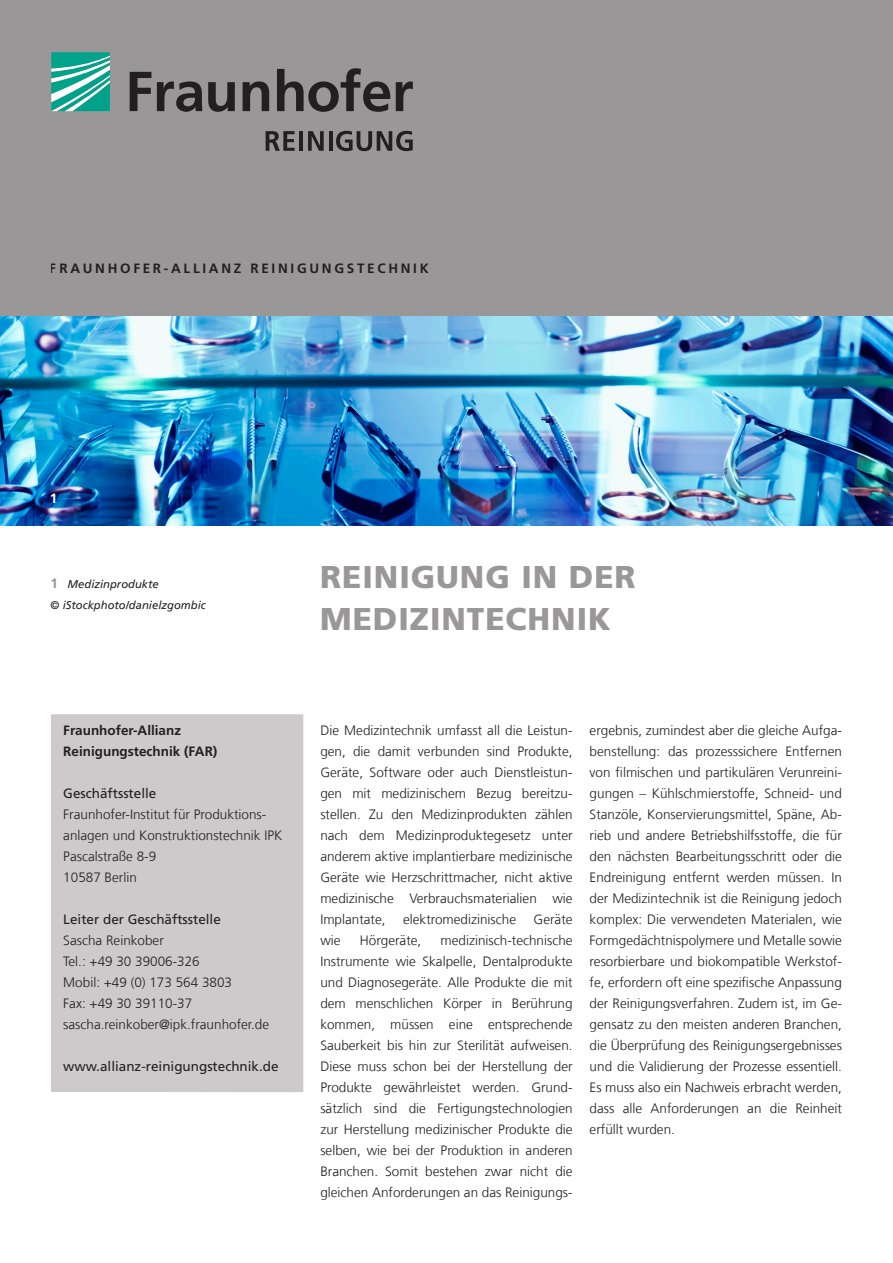
<style>
.page{position:relative;width:893px;height:1263px;background:#fff}
.page>*{position:absolute;margin:0;border:0;box-sizing:border-box;transform-origin:0 0}
._00_Titel{font:900 31.5px/42px "Frutiger LT Com";letter-spacing:.03em;color:#999798}
._06_Fließtext{font:300 13.5px/21px "Frutiger LT Com";color:#231f20;text-align:justify}
._06_Fließtext-2{font:13.5px "Frutiger LT Com";color:#231f20}
._07_Zwischenüberschr{font:700 13.5px "Frutiger LT Com";color:#231f20}
._07_Zwischenüberschr-2{font:700 13.5px "Frutiger LT Com";letter-spacing:.2em;color:#231f20}
.t1{font:700 13.5px "Frutiger LT Com";color:#fff}
._05_Marginalie_Bildu{font:italic 11.25px/21px "Frutiger LT Com";color:#231f20}
.s1{font-weight:700;font-style:normal;font-size:13.5px;color:#939598}
</style>
<div class="page">
<img style="left:0;top:315px;width:893px;height:210px">
<div style="left:0;top:0;width:893px;height:315px;background:#999798"></div>
<div style="left:51px;top:714px;width:252px;height:378px;background:#cccaca"></div>
<svg style="left:51px;top:52px;width:59px;height:59px;background:#4abba9"></svg>
<svg style="left:130px;top:68px;width:283px;height:44px"></svg>
<svg style="left:266px;top:131px;width:29px;height:20px"></svg>
<hr style="left:299px;top:131px;width:4px;height:20px;background:#231f20">
<svg style="left:308px;top:131px;width:16px;height:20px"></svg>
<hr style="left:329px;top:131px;width:3px;height:20px;background:#231f20">
<svg style="left:336px;top:131px;width:77px;height:20px"></svg>
<p class="_07_Zwischenüberschr-2" style="left:50px;top:260px;width:380px">FRAUNHOFER-ALLIANZ REINIGUNGSTECHNIK</p>
<p class="t1" style="left:50px;top:491px;width:9px">1</p>
<p class="_05_Marginalie_Bildu" style="left:51px;top:574px;width:157px"><span class="s1">1</span> Medizinprodukte<br>© iStockphoto/danielzgombic</p>
<p class="_07_Zwischenüberschr" style="left:63px;top:722px;width:119px">Fraunhofer-Allianz</p>
<p class="_07_Zwischenüberschr" style="left:63px;top:743px;width:156px">Reinigungstechnik (FAR)</p>
<p class="_06_Fließtext-2" style="left:63px;top:785px;width:95px">Geschäftsstelle</p>
<p class="_06_Fließtext" style="left:63px;top:804px;width:221px">Fraunhofer-Institut für Produktions&shy;anlagen und Konstruktionstechnik IPK</p>
<p class="_06_Fließtext" style="left:63px;top:846px;width:95px">Pascalstraße 8-9</p>
<p class="_06_Fließtext" style="left:63px;top:867px;width:75px">10587 Berlin</p>
<p class="_06_Fließtext-2" style="left:63px;top:911px;width:159px">Leiter der Geschäftsstelle</p>
<p class="_06_Fließtext" style="left:63px;top:930px;width:102px">Sascha Reinkober</p>
<p class="_06_Fließtext" style="left:63px;top:951px;width:138px">Tel.: +49 30 39006-326</p>
<p class="_06_Fließtext" style="left:63px;top:972px;width:170px">Mobil: +49 (0) 173 564 3803</p>
<p class="_06_Fließtext" style="left:63px;top:993px;width:130px">Fax: +49 30 39110-37</p>
<p class="_06_Fließtext" style="left:63px;top:1014px;width:207px">sascha.reinkober@ipk.fraunhofer.de</p>
<p class="_06_Fließtext-2" style="left:63px;top:1058px;width:217px">www.allianz-reinigungstechnik.de</p>
<p class="_00_Titel" style="left:320px;top:556px;width:317px">REINIGUNG IN DER<br>MEDIZINTECHNIK</p>
<p class="_06_Fließtext" style="left:320px;top:720px;width:254px">Die Medizintechnik umfasst all die Leistun&shy;gen, die damit verbunden sind Produkte, Geräte, Software oder auch Dienstleistun&shy;gen mit medizinischem Bezug bereitzu&shy;stellen. Zu den Medizinprodukten zählen nach dem Medizinproduktegesetz unter anderem aktive implantierbare medizinische Geräte wie Herzschrittmacher, nicht aktive medizinische Verbrauchsmaterialien wie Implantate,</p>
<p class="_06_Fließtext" style="left:403px;top:909px;width:114px">elektromedizinische</p>
<p class="_06_Fließtext" style="left:534px;top:909px;width:40px">Geräte</p>
<p class="_06_Fließtext" style="left:320px;top:930px;width:254px;text-indent:120px">medizinisch-technische Instrumente wie Skalpelle, Dentalprodukte und Diagnosegeräte. Alle Produkte die mit dem menschlichen Körper in Berührung kommen, müssen eine entsprechende Sauberkeit bis hin zur Sterilität aufweisen.<br>Diese muss schon bei der Herstellung der Produkte gewährleistet werden. Grund&shy;sätzlich sind die Fertigungstechnologien zur Herstellung medizinischer Produkte die selben, wie bei der Produktion in anderen Branchen. Somit bestehen zwar nicht die gleichen Anforderungen an das Reinigungs-</p>
<p class="_06_Fließtext" style="left:320px;top:930px;width:22px">wie</p>
<p class="_06_Fließtext" style="left:360px;top:930px;width:63px">Hörgeräte,</p>
<p class="_06_Fließtext" style="left:590px;top:720px;width:254px">ergebnis, zumindest aber die gleiche Aufga&shy;benstellung: das prozesssichere Entfernen von filmischen und partikulären Verunreini&shy;gungen – Kühlschmierstoffe, Schneid- und Stanzöle, Konservierungsmittel, Späne, Ab&shy;rieb und andere Betriebshilfsstoffe, die für den nächsten Bearbeitungsschritt oder die Endreinigung entfernt werden müssen. In der Medizintechnik ist die Reinigung jedoch komplex: Die verwendeten Materialen, wie Formgedächtnispolymere und Metalle sowie resorbierbare und biokompatible Werkstof&shy;fe, erfordern oft eine spezifische Anpassung der Reinigungsverfahren. Zudem ist, im Ge&shy;gensatz zu den meisten anderen Branchen, die Überprüfung des Reinigungsergebnisses und die Validierung der Prozesse essentiell.<br>Es muss also ein Nachweis erbracht werden, dass alle Anforderungen an die Reinheit erfüllt wurden.</p>
</div>
